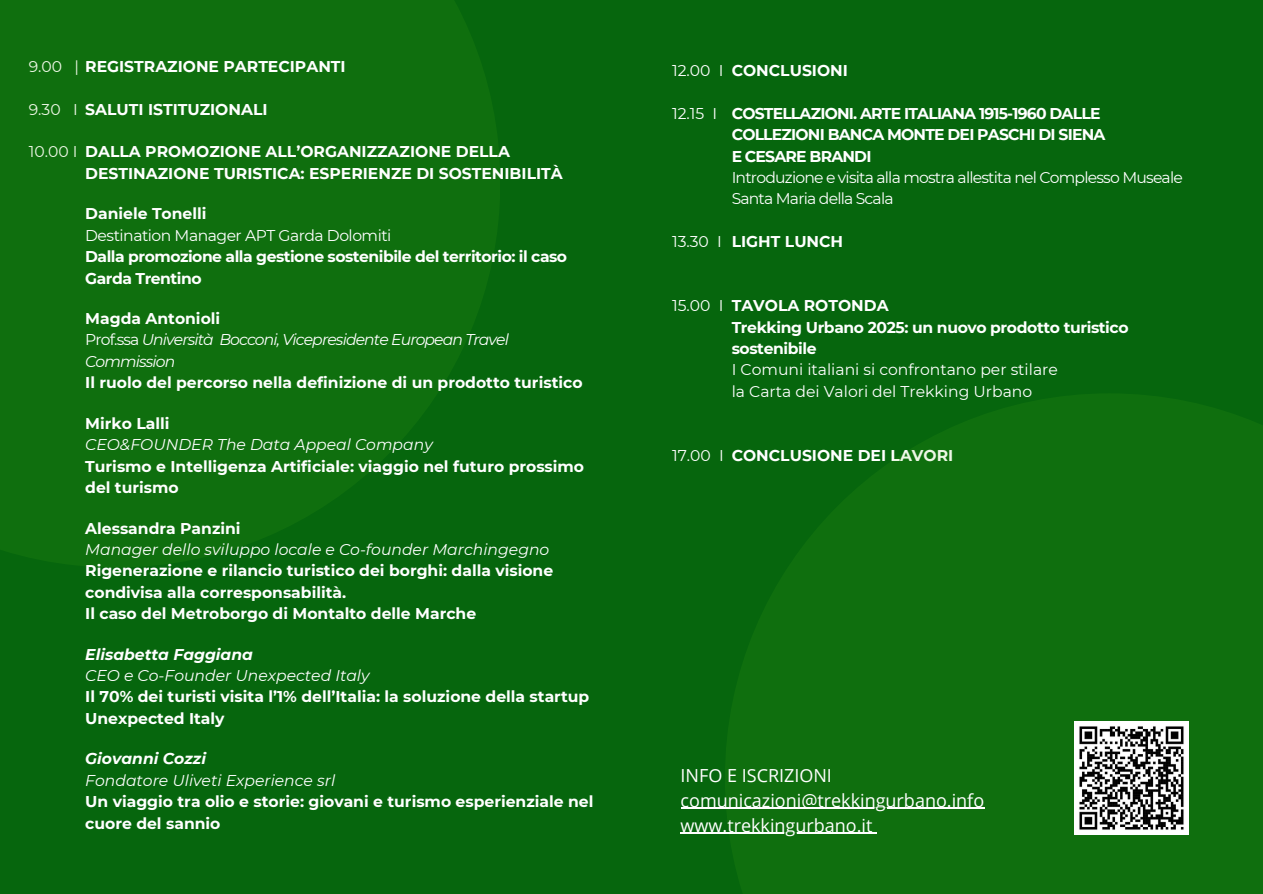
<style>
.page{position:relative;width:1263px;height:894px;background:#fff}
.page>*{position:absolute;margin:0;border:0;box-sizing:border-box;transform-origin:0 0}
.t1{font:18px/24.8px "Open Sans";color:#fff}
.t2{font:700 15.6px/21.3px "Montserrat";color:#fff}
.t3{font:italic 15.6px "Montserrat";color:#fff}
.t4{font:700 15.6px/21.3px "Montserrat";letter-spacing:-.05em;color:#fff}
.t5{font:italic 15.6px/21.3px "Montserrat";letter-spacing:-.055em;color:#fff}
.t6{font:15.6px/21.3px "Montserrat";letter-spacing:-.05em;color:#fff}
.t7{font:15.6px "Montserrat";letter-spacing:-.03em;color:#fff}
.t8{font:15.6px/21.3px "Montserrat";color:#fff}
.t9{font:700 15.6px/21.3px "Montserrat";letter-spacing:-.03em;color:#fff}
.t10{font:700 15.6px/21.3px "Montserrat";letter-spacing:-.025em;color:#fff}
.t11{font:italic 700 15.6px "Montserrat";color:#fff}
.s1{font-weight:400}
.s2{font-weight:700;font-style:normal}
.s3{font-style:normal}
</style>
<div class="page">
<div style="left:0;top:0;width:1263px;height:893px;background:#06660d"></div>
<div style="left:725px;top:393px;width:538px;height:500px;background:#0f6f0e"></div>
<hr style="left:681px;top:807px;width:303px;height:1px;background:#fff">
<hr style="left:681px;top:832px;width:192px;height:1px;background:#fff">
<img style="left:1075px;top:721px;width:113px;height:113px">
<div style="left:0;top:0;width:500px;height:567px;background:#0f6f0e"></div>
<p class="t2" style="left:29px;top:56px;width:318px"><span class="s1">9.00 |</span> REGISTRAZIONE PARTECIPANTI</p>
<h3 class="t7" style="left:29px;top:99px;width:50px">9.30 I</h3>
<h3 class="t7" style="left:29px;top:142px;width:50px">10.00 I</h3>
<p class="t2" style="left:85px;top:98px;width:184px">SALUTI ISTITUZIONALI</p>
<p class="t2" style="left:85px;top:141px;width:479px">DALLA PROMOZIONE ALL’ORGANIZZAZIONE DELLA<br>DESTINAZIONE TURISTICA: ESPERIENZE DI SOSTENIBILITÀ</p>
<p class="t2" style="left:85px;top:203px;width:123px">Daniele Tonelli</p>
<p class="t7" style="left:85px;top:225px;width:308px">Destination Manager APT Garda Dolomiti</p>
<p class="t9" style="left:85px;top:246px;width:483px">Dalla promozione alla gestione sostenibile del territorio: il caso<br>Garda Trentino</p>
<p class="t5" style="left:85px;top:308px;width:425px"><span class="s2">Magda Antonioli<br></span><span class="s3">Prof.ssa</span> Università Bocconi, Vicepresidente European Travel<br>Commission</p>
<p class="t2" style="left:85px;top:372px;width:499px">Il ruolo del percorso nella definizione di un prodotto turistico</p>
<p class="t2" style="left:85px;top:412px;width:86px">Mirko Lalli</p>
<p class="t3" style="left:85px;top:435px;width:349px">CEO&amp;FOUNDER The Data Appeal Company</p>
<p class="t2" style="left:85px;top:455px;width:500px">Turismo e Intelligenza Artificiale: viaggio nel futuro prossimo del turismo</p>
<p class="t2" style="left:85px;top:517px;width:157px">Alessandra Panzini</p>
<p class="t3" style="left:85px;top:539px;width:466px">Manager dello sviluppo locale e Co-founder Marchingegno</p>
<p class="t2" style="left:85px;top:560px;width:469px">Rigenerazione e rilancio turistico dei borghi: dalla visione condivisa alla corresponsabilità.<br>Il caso del Metroborgo di Montalto delle Marche</p>
<p class="t11" style="left:85px;top:644px;width:169px">Elisabetta Faggiana</p>
<p class="t3" style="left:85px;top:665px;width:286px">CEO e Co-Founder Unexpected Italy</p>
<p class="t2" style="left:85px;top:686px;width:505px">Il 70% dei turisti visita l’1% dell’Italia: la soluzione della startup<br>Unexpected Italy</p>
<p class="t11" style="left:85px;top:749px;width:122px">Giovanni Cozzi</p>
<p class="t3" style="left:85px;top:770px;width:251px">Fondatore Uliveti Experience srl</p>
<p class="t2" style="left:85px;top:790px;width:510px">Un viaggio tra olio e storie: giovani e turismo esperienziale nel cuore del sannio</p>
<h3 class="t7" style="left:672px;top:61px;width:53px">12.00 I</h3>
<h3 class="t7" style="left:672px;top:104px;width:47px">12.15 I</h3>
<h3 class="t7" style="left:672px;top:232px;width:51px">13.30 I</h3>
<p class="t2" style="left:732px;top:60px;width:118px">CONCLUSIONI</p>
<p class="t4" style="left:732px;top:102px;width:375px">COSTELLAZIONI. ARTE ITALIANA 1915-1960 DALLE<br>COLLEZIONI BANCA MONTE DEI PASCHI DI SIENA<br>E CESARE BRANDI</p>
<p class="t6" style="left:732px;top:167px;width:453px">Introduzione e visita alla mostra allestita nel Complesso Museale<br>Santa Maria della Scala</p>
<p class="t2" style="left:732px;top:231px;width:113px">LIGHT LUNCH</p>
<h3 class="t7" style="left:672px;top:296px;width:53px">15.00 I</h3>
<p class="t10" style="left:732px;top:295px;width:398px">TAVOLA ROTONDA<br>Trekking Urbano 2025: un nuovo prodotto turistico sostenibile</p>
<p class="t8" style="left:732px;top:359px;width:328px">I Comuni italiani si confrontano per stilare la Carta dei Valori del Trekking Urbano</p>
<h3 class="t7" style="left:672px;top:446px;width:53px">17.00 I</h3>
<p class="t2" style="left:732px;top:444px;width:223px">CONCLUSIONE DEI LAVORI</p>
<p class="t1" style="left:681px;top:762px;width:153px">INFO E ISCRIZIONI</p>
<h1 class="t1" style="left:681px;top:787px;width:305px">comunicazioni@trekkingurbano.info www.trekkingurbano.it</h1>
</div>
